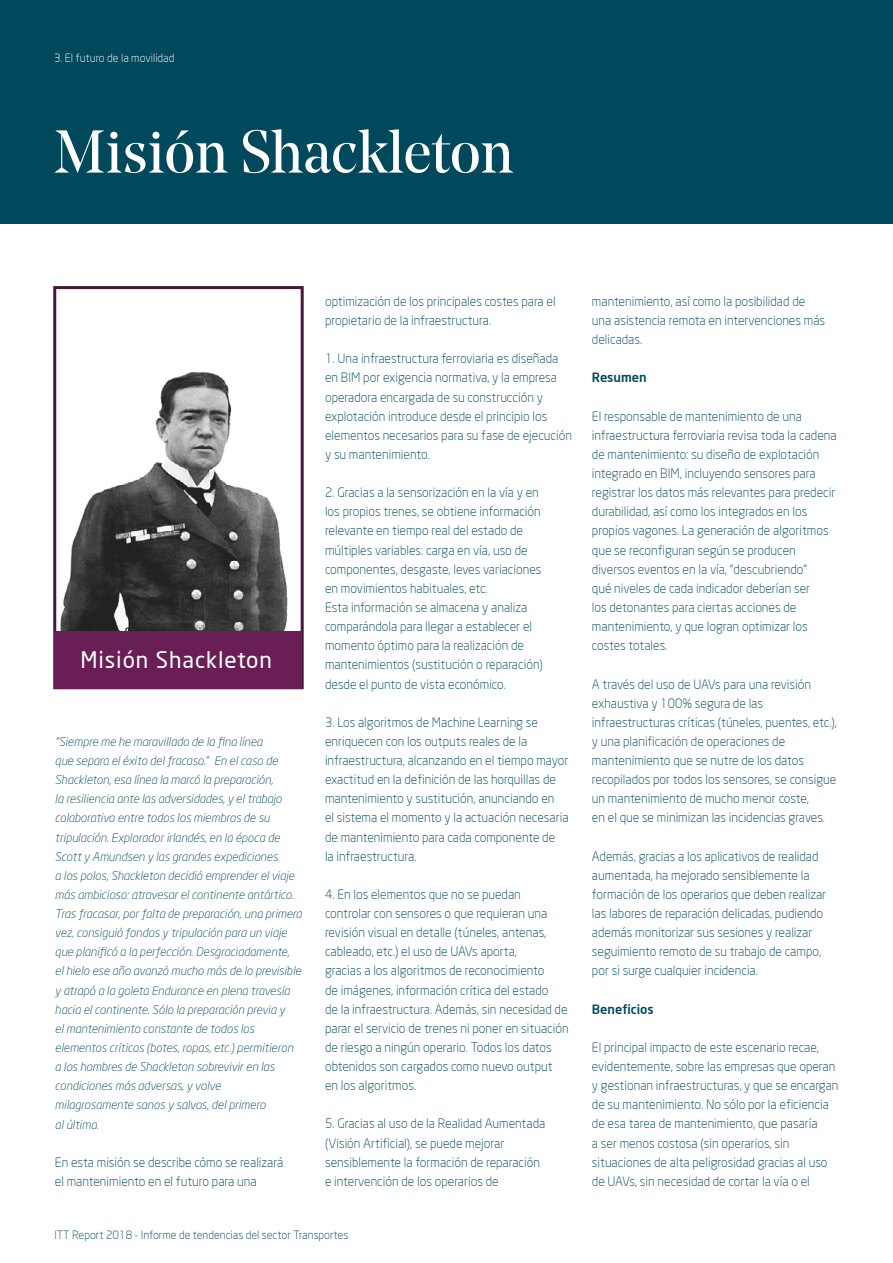
<style>
.page{position:relative;width:893px;height:1263px;background:#fff}
.page>*{position:absolute;margin:0;border:0;box-sizing:border-box;transform-origin:0 0}
.t1{font:60px "Noe Display";color:#fff}
.t2{font:22.5px "Neo Sans";letter-spacing:.04em;color:#fff}
.t3{font:300 12.75px/19.2px "Neo Sans";color:#00495d}
.t4{font:500 12.75px "Neo Sans";color:#00495d}
.t5{font:italic 300 12px/19.2px "Neo Sans Std";color:#00495d}
.t6{font:300 11.25px "Neo Sans";color:#00495d}
.t7{font:300 11.25px "Neo Sans";color:#fff}
</style>
<div class="page">
<div style="left:0;top:0;width:893px;height:223px;background:#00495d"></div>
<img style="left:60px;top:371px;width:228px;height:260px">
<div style="left:53px;top:286px;width:251px;height:403px;border:3px solid #46163d"></div>
<div style="left:54px;top:631px;width:247px;height:57px;background:#691f55"></div>
<p class="t7" style="left:54px;top:52px;width:122px">3. El futuro de la movilidad</p>
<h1 class="t1" style="left:54px;top:115px;width:461px">Misión Shackleton</h1>
<h2 class="t2" style="left:80px;top:646px;width:193px">Misión Shackleton</h2>
<p class="t5" style="left:55px;top:732px;width:248px">“Siempre me he maravillado de la fina línea<br>que separa el éxito del fracaso.” En el caso de Shackleton, esa línea la marcó la preparación,<br>la resiliencia ante las adversidades, y el trabajo colaborativo entre todos los miembros de su tripulación. Explorador irlandés, en la época de Scott y Amundsen y las grandes expediciones<br>a los polos, Shackleton decidió emprender el viaje más ambicioso: atravesar el continente antártico.<br>Tras fracasar, por falta de preparación, una primera vez, consiguió fondos y tripulación para un viaje que planificó a la perfección. Desgraciadamente,<br>el hielo ese año avanzó mucho más de lo previsible y atrapó a la goleta Endurance en plena travesía hacia el continente. Sólo la preparación previa y<br>el mantenimiento constante de todos los elementos críticos (botes, ropas, etc.) permitieron a los hombres de Shackleton sobrevivir en las condiciones más adversas, y volve milagrosamente sanos y salvos, del primero<br>al último.</p>
<p class="t3" style="left:55px;top:1152px;width:230px">En esta misión se describe cómo se realizará el mantenimiento en el futuro para una</p>
<p class="t3" style="left:325px;top:292px;width:232px">optimización de los principales costes para el propietario de la infraestructura.</p>
<p class="t3" style="left:325px;top:349px;width:249px">1. Una infraestructura ferroviaria es diseñada en BIM por exigencia normativa, y la empresa operadora encargada de su construcción y explotación introduce desde el principio los elementos necesarios para su fase de ejecución y su mantenimiento.</p>
<p class="t3" style="left:325px;top:483px;width:219px">2. Gracias a la sensorización en la vía y en los propios trenes, se obtiene información relevante en tiempo real del estado de múltiples variables: carga en vía, uso de componentes, desgaste, leves variaciones en movimientos habituales, etc.<br>Esta información se almacena y analiza comparándola para llegar a establecer el momento óptimo para la realización de mantenimientos (sustitución o reparación) desde el punto de vista económico.</p>
<p class="t3" style="left:325px;top:712px;width:245px">3. Los algoritmos de Machine Learning se enriquecen con los outputs reales de la infraestructura, alcanzando en el tiempo mayor exactitud en la definición de las horquillas de mantenimiento y sustitución, anunciando en<br>el sistema el momento y la actuación necesaria de mantenimiento para cada componente de<br>la infraestructura.</p>
<p class="t3" style="left:325px;top:884px;width:245px">4. En los elementos que no se puedan controlar con sensores o que requieran una revisión visual en detalle (túneles, antenas, cableado, etc.) el uso de UAVs aporta,<br>gracias a los algoritmos de reconocimiento<br>de imágenes, información crítica del estado<br>de la infraestructura. Además, sin necesidad de parar el servicio de trenes ni poner en situación de riesgo a ningún operario. Todos los datos obtenidos son cargados como nuevo output en los algoritmos.</p>
<p class="t3" style="left:325px;top:1114px;width:222px">5. Gracias al uso de la Realidad Aumentada (Visión Artificial), se puede mejorar sensiblemente la formación de reparación e intervención de los operarios de</p>
<p class="t6" style="left:54px;top:1228px;width:295px">ITT Report 2018 - Informe de tendencias del sector Transportes</p>
<p class="t3" style="left:592px;top:292px;width:235px">mantenimiento, así como la posibilidad de una asistencia remota en intervenciones más delicadas.</p>
<p class="t4" style="left:592px;top:370px;width:56px">Resumen</p>
<p class="t3" style="left:592px;top:406px;width:246px">El responsable de mantenimiento de una infraestructura ferroviaria revisa toda la cadena de mantenimiento: su diseño de explotación integrado en BIM, incluyendo sensores para registrar los datos más relevantes para predecir durabilidad, así como los integrados en los propios vagones. La generación de algoritmos que se reconfiguran según se producen diversos eventos en la vía, “descubriendo”<br>qué niveles de cada indicador deberían ser<br>los detonantes para ciertas acciones de mantenimiento, y que logran optimizar los costes totales.</p>
<p class="t3" style="left:592px;top:674px;width:247px">A través del uso de UAVs para una revisión exhaustiva y 100% segura de las infraestructuras críticas (túneles, puentes, etc.), y una planificación de operaciones de mantenimiento que se nutre de los datos recopilados por todos los sensores, se consigue un mantenimiento de mucho menor coste,<br>en el que se minimizan las incidencias graves.</p>
<p class="t3" style="left:592px;top:846px;width:236px">Además, gracias a los aplicativos de realidad aumentada, ha mejorado sensiblemente la formación de los operarios que deben realizar las labores de reparación delicadas, pudiendo además monitorizar sus sesiones y realizar seguimiento remoto de su trabajo de campo, por si surge cualquier incidencia.</p>
<p class="t4" style="left:592px;top:1001px;width:63px">Beneficios</p>
<p class="t3" style="left:592px;top:1037px;width:248px">El principal impacto de este escenario recae, evidentemente, sobre las empresas que operan y gestionan infraestructuras, y que se encargan de su mantenimiento. No sólo por la eficiencia de esa tarea de mantenimiento, que pasaría<br>a ser menos costosa (sin operarios, sin situaciones de alta peligrosidad gracias al uso de UAVs, sin necesidad de cortar la vía o el</p>
</div>
